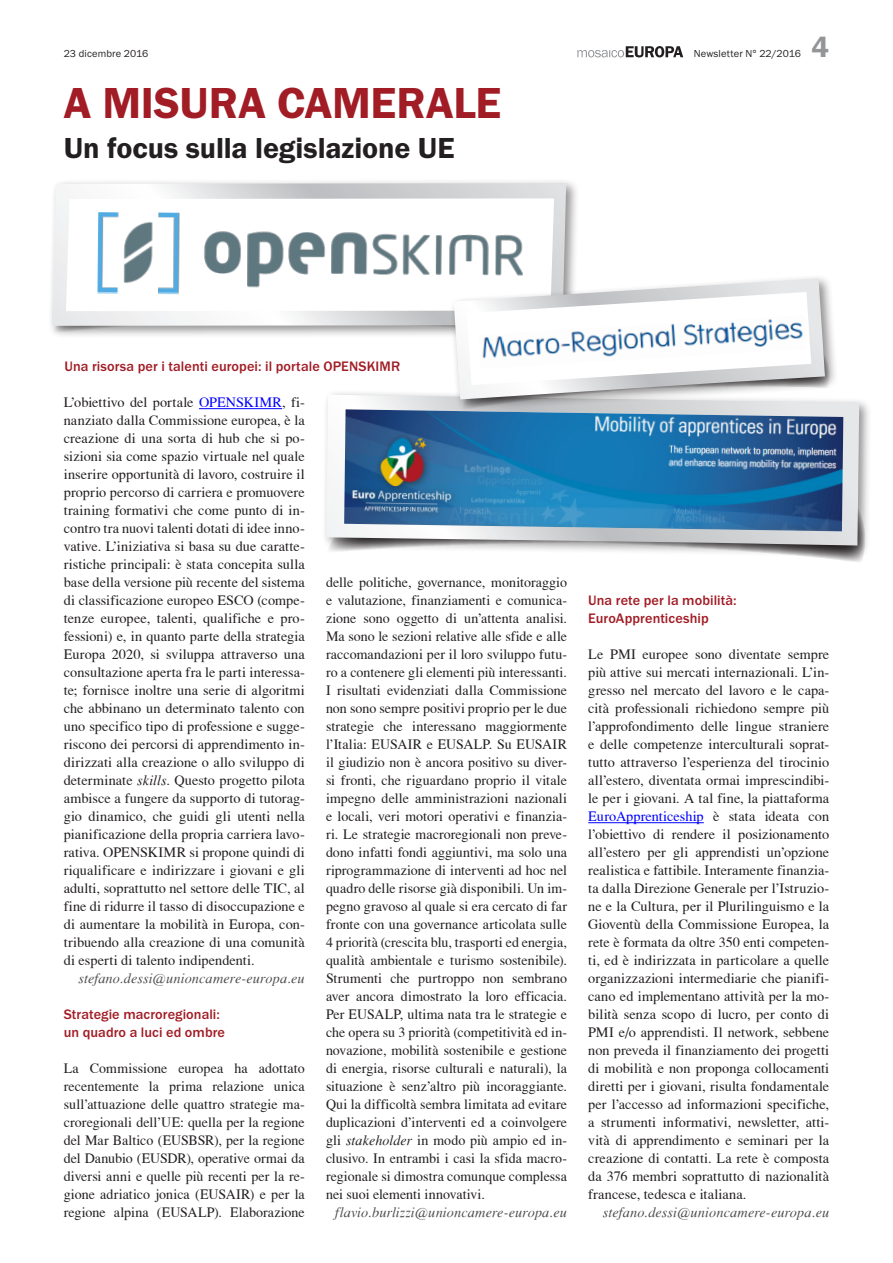
<style>
.page{position:relative;width:893px;height:1263px;background:#fff}
.page>*{position:absolute;margin:0;border:0;box-sizing:border-box;transform-origin:0 0}
.Titel_30{font:600 45px "Franklin Gothic Itc T";letter-spacing:-.005em;color:#a11c25}
.Untertitel_20{font:600 30px "Franklin Gothic Itc T";letter-spacing:-.005em;color:#231f20}
.t1{font:600 30px "Franklin Gothic Itc T";color:#939598}
.Grundschrift{font:14.25px/18px "T Acc LAD";letter-spacing:.005em;color:#231f20;text-align:justify}
.Autor{font:14.25px "T Acc LAD Italic";letter-spacing:.005em;color:#4b4c4d}
.Zwischentitel{font:500 14.25px/18px "Franklin Gothic Itc T";letter-spacing:.005em;color:#a11c25}
.Grundschrift-2{font:500 14.25px "Franklin Gothic Itc T";letter-spacing:.005em;color:#a11c25}
.t2{font:10.5px "Franklin Gothic Itc T";letter-spacing:.01em;color:#231f20}
.s1{color:#00f}
.s2{font-family:"T Acc LAD Italic"}
</style>
<div class="page">
<svg style="left:577px;top:46px;width:106px;height:11px"></svg>
<hr style="left:588px;top:822px;width:116px;height:1px;background:#00f">
<hr style="left:199px;top:408px;width:83px;height:1px;background:#00f">
<div style="left:47px;top:178px;width:532px;height:161px;background:#231f20;opacity:.5"></div>
<svg style="left:52px;top:183px;width:514px;height:143px"></svg>
<svg style="left:66px;top:198px;width:488px;height:113px"></svg>
<img style="left:97px;top:212px;width:426px;height:85px">
<div style="left:321px;top:390px;width:551px;height:169px;background:#231f20;opacity:.5"></div>
<svg style="left:326px;top:395px;width:533px;height:150px"></svg>
<img style="left:344px;top:409px;width:499px;height:122px">
<div style="left:449px;top:274px;width:389px;height:138px;background:#231f20;opacity:.5"></div>
<svg style="left:454px;top:278px;width:379px;height:133px"></svg>
<img style="left:479px;top:315px;width:328px;height:54px">
<p class="t2" style="left:64px;top:48px;width:86px">23 dicembre 2016</p>
<p class="t2" style="left:694px;top:48px;width:109px">Newsletter N° 22/2016</p>
<p class="Titel_30" style="left:64px;top:77px;width:439px">A MISURA CAMERALE</p>
<p class="Untertitel_20" style="left:64px;top:131px;width:392px">Un focus sulla legislazione UE</p>
<h2 class="t1" style="left:812px;top:30px;width:19px">4</h2>
<p class="Zwischentitel" style="left:64px;top:357px;width:337px">Una risorsa per i talenti europei: il portale OPENSKIMR</p>
<p class="Grundschrift" style="left:64px;top:393px;width:242px">L’obiettivo del portale <span class="s1">OPENSKIMR</span>, fi&shy;nanziato dalla Commissione europea, è la creazione di una sorta di hub che si po&shy;sizioni sia come spazio virtuale nel quale inserire opportunità di lavoro, costruire il proprio percorso di carriera e promuovere training formativi che come punto di in&shy;contro tra nuovi talenti dotati di idee inno&shy;vative. L’iniziativa si basa su due caratte&shy;ristiche principali: è stata concepita sulla base della versione più recente del sistema di classificazione europeo ESCO (compe&shy;tenze europee, talenti, qualifiche e pro&shy;fessioni) e, in quanto parte della strategia Europa 2020, si sviluppa attraverso una consultazione aperta fra le parti interessa&shy;te; fornisce inoltre una serie di algoritmi che abbinano un determinato talento con uno specifico tipo di professione e sugge&shy;riscono dei percorsi di apprendimento in&shy;dirizzati alla creazione o allo sviluppo di determinate <span class="s2">skills</span>. Questo progetto pilota ambisce a fungere da supporto di tutorag&shy;gio dinamico, che guidi gli utenti nella pianificazione della propria carriera lavo&shy;rativa. OPENSKIMR si propone quindi di riqualificare e indirizzare i giovani e gli adulti, soprattutto nel settore delle TIC, al fine di ridurre il tasso di disoccupazione e di aumentare la mobilità in Europa, con&shy;tribuendo alla creazione di una comunità di esperti di talento indipendenti.</p>
<p class="Autor" style="left:78px;top:970px;width:228px">stefano.dessi@unioncamere-europa.eu</p>
<p class="Grundschrift-2" style="left:64px;top:1006px;width:158px">Strategie macroregionali:</p>
<p class="Grundschrift-2" style="left:64px;top:1024px;width:163px">un quadro a luci ed ombre</p>
<p class="Grundschrift" style="left:64px;top:1059px;width:242px">La Commissione europea ha adottato recentemente la prima relazione unica sull’attuazione delle quattro strategie ma&shy;croregionali dell’UE: quella per la regione del Mar Baltico (EUSBSR), per la regione del Danubio (EUSDR), operative ormai da diversi anni e quelle più recenti per la re&shy;gione adriatico jonica (EUSAIR) e per la regione alpina (EUSALP). Elaborazione</p>
<p class="Grundschrift" style="left:326px;top:573px;width:242px">delle politiche, governance, monitoraggio e valutazione, finanziamenti e comunica&shy;zione sono oggetto di un’attenta analisi.<br>Ma sono le sezioni relative alle sfide e alle raccomandazioni per il loro sviluppo futu&shy;ro a contenere gli elementi più interessanti.<br>I risultati evidenziati dalla Commissione non sono sempre positivi proprio per le due strategie che interessano maggiormente l’Italia: EUSAIR e EUSALP. Su EUSAIR il giudizio non è ancora positivo su diver&shy;si fronti, che riguardano proprio il vitale impegno delle amministrazioni nazionali e locali, veri motori operativi e finanzia&shy;ri. Le strategie macroregionali non preve&shy;dono infatti fondi aggiuntivi, ma solo una riprogrammazione di interventi ad hoc nel quadro delle risorse già disponibili. Un im&shy;pegno gravoso al quale si era cercato di far fronte con una governance articolata sulle 4 priorità (crescita blu, trasporti ed energia, qualità ambientale e turismo sostenibile).<br>Strumenti che purtroppo non sembrano aver ancora dimostrato la loro efficacia.<br>Per EUSALP, ultima nata tra le strategie e che opera su 3 priorità (competitività ed in&shy;novazione, mobilità sostenibile e gestione di energia, risorse culturali e naturali), la situazione è senz’altro più incoraggiante.<br>Qui la difficoltà sembra limitata ad evitare duplicazioni d’interventi ed a coinvolgere gli <span class="s2">stakeholder</span> in modo più ampio ed in&shy;clusivo. In entrambi i casi la sfida macro&shy;regionale si dimostra comunque complessa nei suoi elementi innovativi.</p>
<p class="Autor" style="left:335px;top:1204px;width:233px">flavio.burlizzi@unioncamere-europa.eu</p>
<p class="Zwischentitel" style="left:588px;top:591px;width:150px">Una rete per la mobilità:<br>EuroApprenticeship</p>
<p class="Grundschrift" style="left:588px;top:645px;width:242px">Le PMI europee sono diventate sempre più attive sui mercati internazionali. L’in&shy;gresso nel mercato del lavoro e le capa&shy;cità professionali richiedono sempre più l’approfondimento delle lingue straniere e delle competenze interculturali soprat&shy;tutto attraverso l’esperienza del tirocinio all’estero, diventata ormai imprescindibi&shy;le per i giovani. A tal fine, la piattaforma <span class="s1">EuroApprenticeship</span> è stata ideata con l’obiettivo di rendere il posizionamento all’estero per gli apprendisti un’opzione realistica e fattibile. Interamente finanzia&shy;ta dalla Direzione Generale per l’Istruzio&shy;ne e la Cultura, per il Plurilinguismo e la Gioventù della Commissione Europea, la rete è formata da oltre 350 enti competen&shy;ti, ed è indirizzata in particolare a quelle organizzazioni intermediarie che pianifi&shy;cano ed implementano attività per la mo&shy;bilità senza scopo di lucro, per conto di PMI e/o apprendisti. Il network, sebbene non preveda il finanziamento dei progetti di mobilità e non proponga collocamenti diretti per i giovani, risulta fondamentale per l’accesso ad informazioni specifiche, a strumenti informativi, newsletter, atti&shy;vità di apprendimento e seminari per la creazione di contatti. La rete è composta da 376 membri soprattutto di nazionalità francese, tedesca e italiana.</p>
<p class="Autor" style="left:603px;top:1204px;width:228px">stefano.dessi@unioncamere-europa.eu</p>
</div>
